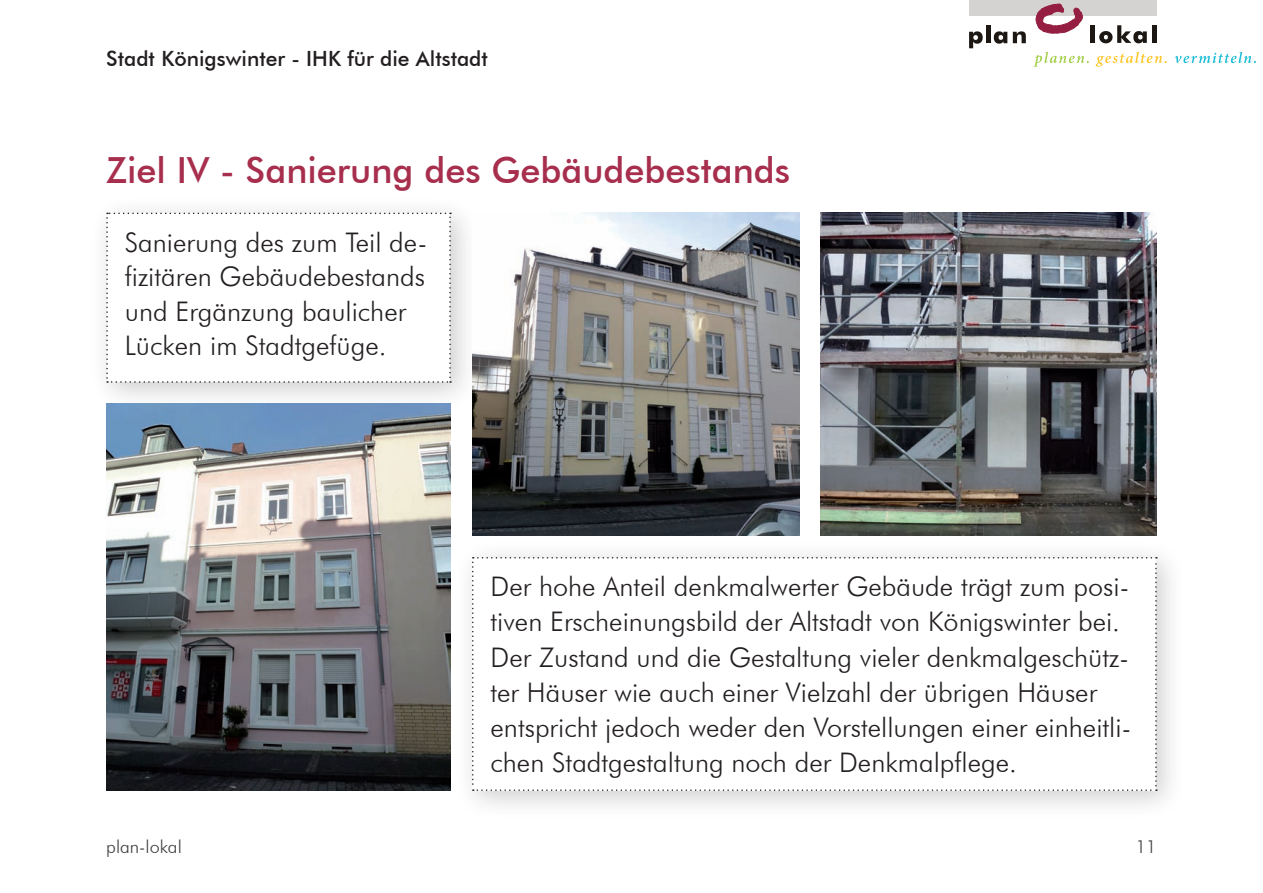
<style>
.page{position:relative;width:1263px;height:893px;background:#fff}
.page>*{position:absolute;margin:0;border:0;box-sizing:border-box;transform-origin:0 0}
.t1{font:500 36px "Futura BT";color:#a72e4d}
.t2{font:300 27px/35.2px "Futura BT";color:#231f20}
.t3{font:500 21px "Futura BT";color:#231f20}
.t4{font:300 18px "Futura BT";color:#3e3e3f}
</style>
<div class="page">
<div style="left:969px;top:0;width:188px;height:16px;background:#d4d3d2"></div>
<hr style="left:986px;top:26px;width:4px;height:17px;background:#1c1713">
<svg style="left:1013px;top:31px;width:13px;height:12px"></svg>
<svg style="left:969px;top:31px;width:14px;height:17px"></svg>
<svg style="left:994px;top:31px;width:13px;height:13px"></svg>
<svg style="left:1035px;top:3px;width:48px;height:31px"></svg>
<hr style="left:1091px;top:25px;width:4px;height:18px;background:#1c1713">
<hr style="left:1153px;top:25px;width:4px;height:18px;background:#1c1713">
<svg style="left:1099px;top:25px;width:48px;height:18px"></svg>
<svg style="left:1175px;top:52px;width:81px;height:11px"></svg>
<svg style="left:1096px;top:52px;width:71px;height:15px"></svg>
<svg style="left:1033px;top:52px;width:56px;height:15px"></svg>
<div style="left:453px;top:538px;width:731px;height:281px;background:#231f20;opacity:.22"></div>
<svg style="left:472px;top:557px;width:685px;height:234px"></svg>
<div style="left:87px;top:194px;width:391px;height:216px;background:#231f20;opacity:.22"></div>
<svg style="left:106px;top:213px;width:345px;height:170px"></svg>
<img style="left:106px;top:404px;width:345px;height:387px">
<img style="left:821px;top:213px;width:336px;height:323px">
<img style="left:472px;top:213px;width:327px;height:323px">
<p class="t3" style="left:106px;top:45px;width:383px">Stadt Königswinter - IHK für die Altstadt</p>
<h1 class="t1" style="left:106px;top:149px;width:685px">Ziel IV - Sanierung des Gebäudebestands</h1>
<p class="t2" style="left:125px;top:225px;width:304px;line-height:34.5px">Sanierung des zum Teil de&shy;fizitären Gebäudebestands und Ergänzung baulicher<br>Lücken im Stadtgefüge.</p>
<p class="t2" style="left:490px;top:569px;width:642px">Der hohe Anteil denkmalwerter Gebäude trägt zum posi&shy;tiven Erscheinungsbild der Altstadt von Königswinter bei.<br>Der Zustand und die Gestaltung vieler denkmalgeschütz&shy;ter Häuser wie auch einer Vielzahl der übrigen Häuser entspricht jedoch weder den Vorstellungen einer einheitli&shy;chen Stadtgestaltung noch der Denkmalpflege.</p>
<p class="t4" style="left:106px;top:835px;width:77px">plan-lokal</p>
<p class="t4" style="left:1136px;top:835px;width:22px">11</p>
</div>
